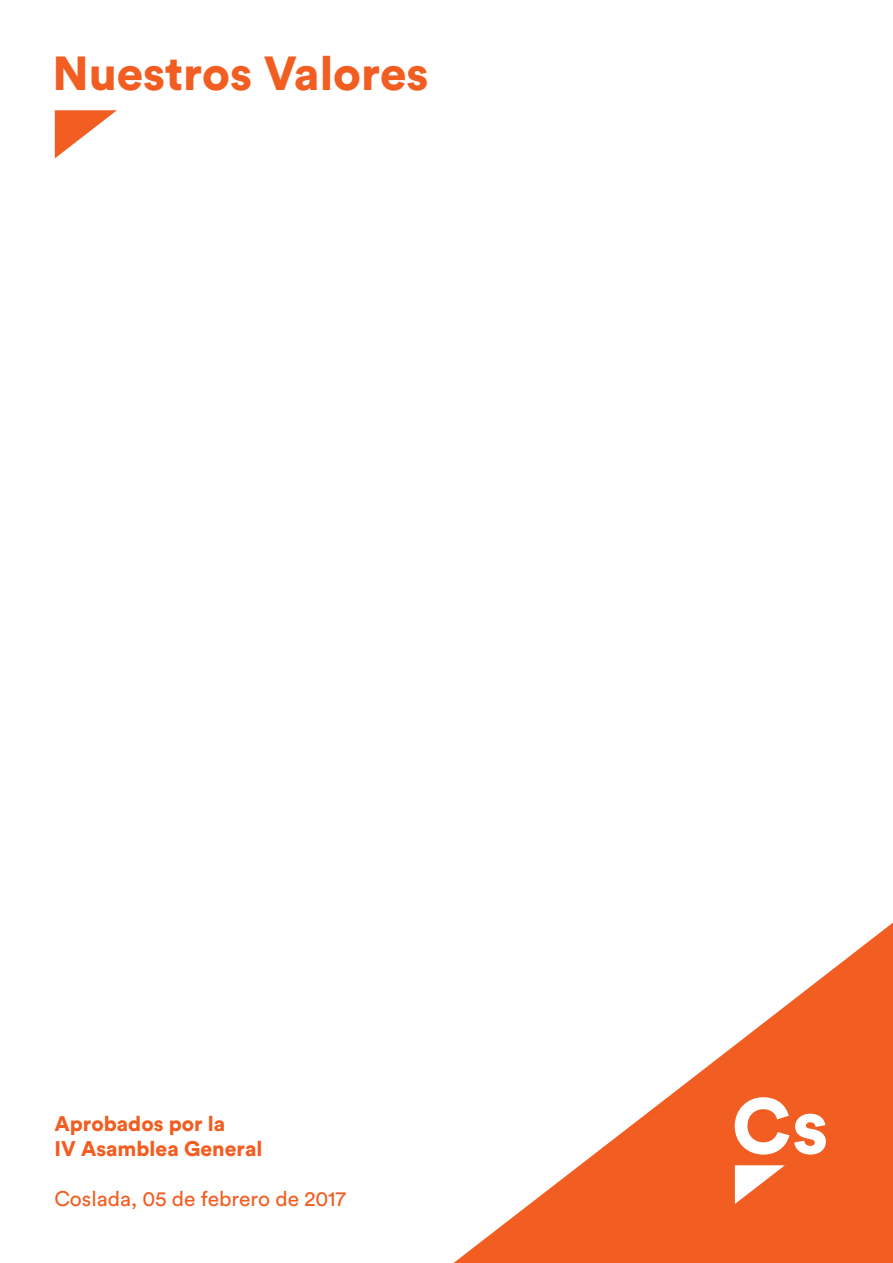
<style>
.page{position:relative;width:893px;height:1263px;background:#fff}
.page>*{position:absolute;margin:0;border:0;box-sizing:border-box;transform-origin:0 0}
.t1{font:900 47.25px "Circular Std";color:#f25d21}
.t2{font:900 21px "Circular Std";color:#f25d21}
.t3{font:21px "Circular Std";color:#f25d21}
</style>
<div class="page">
<svg style="left:55px;top:110px;width:62px;height:48px"></svg>
<svg style="left:453px;top:922px;width:440px;height:341px"></svg>
<svg style="left:735px;top:1165px;width:50px;height:39px"></svg>
<svg style="left:735px;top:1097px;width:91px;height:57px"></svg>
<p class="t1" style="left:52px;top:42px;width:378px">Nuestros Valores</p>
<p class="t2" style="left:55px;top:1109px;width:172px">Aprobados por la</p>
<p class="t2" style="left:55px;top:1134px;width:210px">IV Asamblea General</p>
<p class="t3" style="left:55px;top:1186px;width:293px">Coslada, 05 de febrero de 2017</p>
</div>
